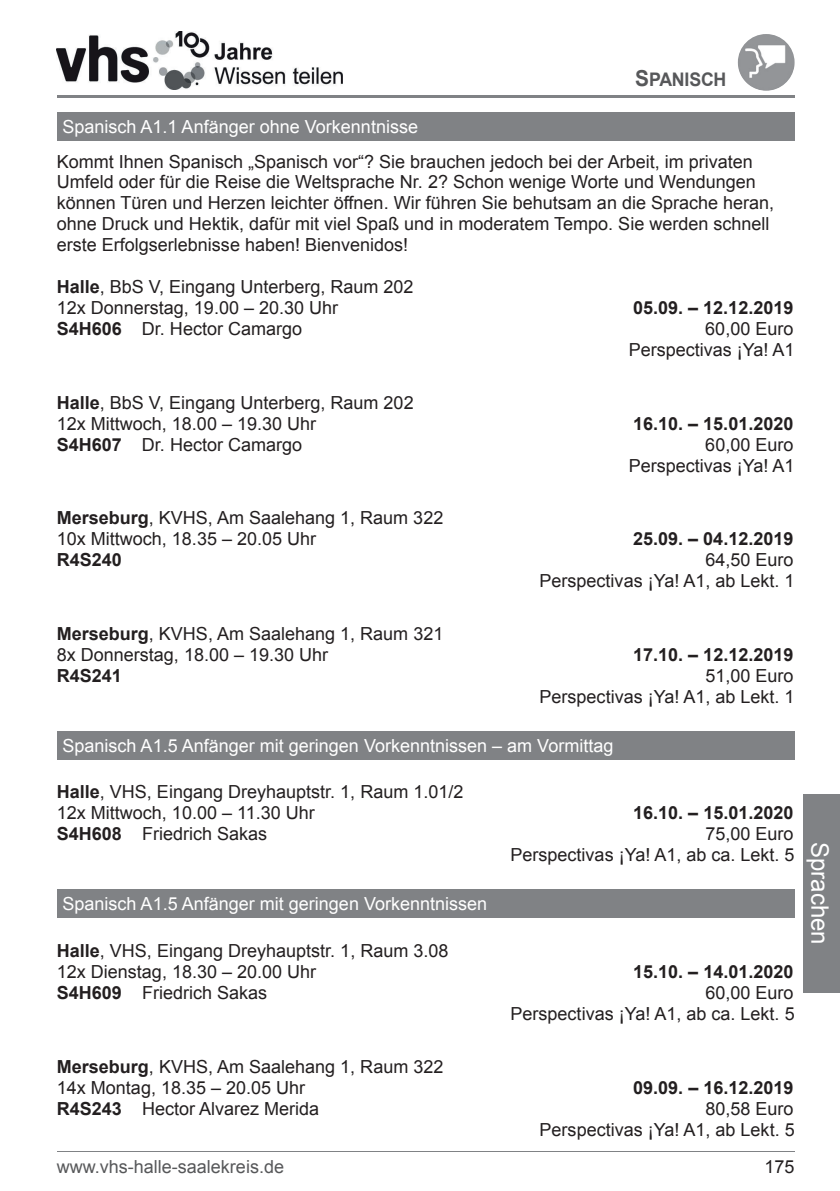
<style>
.page{position:relative;width:840px;height:1191px;background:#fff}
.page>*{position:absolute;margin:0;border:0;box-sizing:border-box;transform-origin:0 0}
.t1{font:24px "Arial";color:#fff}
.t2{font:18.8px "Arial Bold MT SC850";letter-spacing:-.01em;color:#57585a;scale:.95 1}
.t3{font:18px/21px "Arial";color:#231f20}
.t4{font:18px "Arial";color:#fff}
.t5{font:700 18px "Arial";color:#231f20}
.t6{font:18px "Arial";color:#57585a}
.s1{font-size:22px}
.s2{font-weight:700}
</style>
<div class="page">
<hr style="left:57px;top:95px;width:737px;height:2px;background:#808285">
<hr style="left:57px;top:1151px;width:737px;height:1px;background:#808285">
<img style="left:57px;top:32px;width:285px;height:57px">
<div style="left:802px;top:794px;width:37px;height:198px;background:#808285"></div>
<div style="left:57px;top:112px;width:737px;height:28px;background:#808285"></div>
<div style="left:57px;top:731px;width:737px;height:28px;background:#808285"></div>
<div style="left:57px;top:890px;width:737px;height:28px;background:#808285"></div>
<p class="t2" style="left:635px;top:67px;width:97px"><span class="s1">S</span>PANISCH</p>
<p class="t4" style="left:62px;top:115px;width:357px">Spanisch A1.1 Anfänger ohne Vorkenntnisse</p>
<p class="t3" style="left:57px;top:151px;width:718px">Kommt Ihnen Spanisch „Spanisch vor“? Sie brauchen jedoch bei der Arbeit, im privaten Umfeld oder für die Reise die Weltsprache Nr. 2? Schon wenige Worte und Wendungen können Türen und Herzen leichter öffnen. Wir führen Sie behutsam an die Sprache heran, ohne Druck und Hektik, dafür mit viel Spaß und in moderatem Tempo. Sie werden schnell erste Erfolgserlebnisse haben! Bienvenidos!</p>
<p class="t3" style="left:57px;top:276px;width:358px"><span class="s2">Halle</span>, BbS V, Eingang Unterberg, Raum 202<br>12x Donnerstag, 19.00 – 20.30 Uhr</p>
<p class="t5" style="left:632px;top:296px;width:162px">05.09. – 12.12.2019</p>
<p class="t3" style="left:57px;top:318px;width:247px"><span class="s2">S4H606</span> Dr. Hector Camargo</p>
<p class="t3" style="left:628px;top:318px;width:167px;text-align:right">60,00 Euro<br>Perspectivas ¡Ya! A1</p>
<p class="t3" style="left:57px;top:392px;width:358px"><span class="s2">Halle</span>, BbS V, Eingang Unterberg, Raum 202<br>12x Mittwoch, 18.00 – 19.30 Uhr</p>
<p class="t5" style="left:632px;top:411px;width:162px">16.10. – 15.01.2020</p>
<p class="t3" style="left:57px;top:434px;width:247px"><span class="s2">S4H607</span> Dr. Hector Camargo</p>
<p class="t3" style="left:628px;top:434px;width:167px;text-align:right">60,00 Euro<br>Perspectivas ¡Ya! A1</p>
<p class="t3" style="left:57px;top:507px;width:388px"><span class="s2">Merseburg</span>, KVHS, Am Saalehang 1, Raum 322<br>10x Mittwoch, 18.35 – 20.05 Uhr</p>
<p class="t5" style="left:632px;top:527px;width:162px">25.09. – 04.12.2019</p>
<p class="t5" style="left:57px;top:548px;width:67px">R4S240</p>
<p class="t3" style="left:539px;top:549px;width:256px;text-align:right">64,50 Euro<br>Perspectivas ¡Ya! A1, ab Lekt. 1</p>
<p class="t3" style="left:57px;top:623px;width:388px"><span class="s2">Merseburg</span>, KVHS, Am Saalehang 1, Raum 321<br>8x Donnerstag, 18.00 – 19.30 Uhr</p>
<p class="t5" style="left:632px;top:642px;width:162px">17.10. – 12.12.2019</p>
<p class="t5" style="left:57px;top:663px;width:67px">R4S241</p>
<p class="t3" style="left:539px;top:665px;width:256px;text-align:right">51,00 Euro<br>Perspectivas ¡Ya! A1, ab Lekt. 1</p>
<p class="t4" style="left:62px;top:733px;width:552px">Spanisch A1.5 Anfänger mit geringen Vorkenntnissen – am Vormittag</p>
<p class="t3" style="left:57px;top:781px;width:408px"><span class="s2">Halle</span>, VHS, Eingang Dreyhauptstr. 1, Raum 1.01/2<br>12x Mittwoch, 10.00 – 11.30 Uhr</p>
<p class="t5" style="left:632px;top:801px;width:162px">16.10. – 15.01.2020</p>
<p class="t3" style="left:57px;top:823px;width:212px"><span class="s2">S4H608</span> Friedrich Sakas</p>
<p class="t3" style="left:510px;top:823px;width:285px;text-align:right">75,00 Euro<br>Perspectivas ¡Ya! A1, ab ca. Lekt. 5</p>
<p class="t4" style="left:62px;top:892px;width:426px">Spanisch A1.5 Anfänger mit geringen Vorkenntnissen</p>
<p class="t3" style="left:57px;top:940px;width:393px"><span class="s2">Halle</span>, VHS, Eingang Dreyhauptstr. 1, Raum 3.08<br>12x Dienstag, 18.30 – 20.00 Uhr</p>
<p class="t5" style="left:633px;top:959px;width:162px">15.10. – 14.01.2020</p>
<p class="t3" style="left:57px;top:982px;width:212px"><span class="s2">S4H609</span> Friedrich Sakas</p>
<p class="t3" style="left:510px;top:982px;width:285px;text-align:right">60,00 Euro<br>Perspectivas ¡Ya! A1, ab ca. Lekt. 5</p>
<p class="t3" style="left:57px;top:1056px;width:388px"><span class="s2">Merseburg</span>, KVHS, Am Saalehang 1, Raum 322<br>14x Montag, 18.35 – 20.05 Uhr</p>
<p class="t5" style="left:633px;top:1075px;width:162px">09.09. – 16.12.2019</p>
<p class="t3" style="left:57px;top:1098px;width:264px"><span class="s2">R4S243</span> Hector Alvarez Merida</p>
<p class="t3" style="left:539px;top:1098px;width:256px;text-align:right">80,58 Euro<br>Perspectivas ¡Ya! A1, ab Lekt. 5</p>
<p class="t6" style="left:57px;top:1155px;width:229px">www.vhs-halle-saalekreis.de</p>
<p class="t3" style="left:764px;top:1156px;width:32px">175</p>
<h1 class="t1" style="left:835px;top:842px;width:104px;rotate:90deg">Sprachen</h1>
</div>
